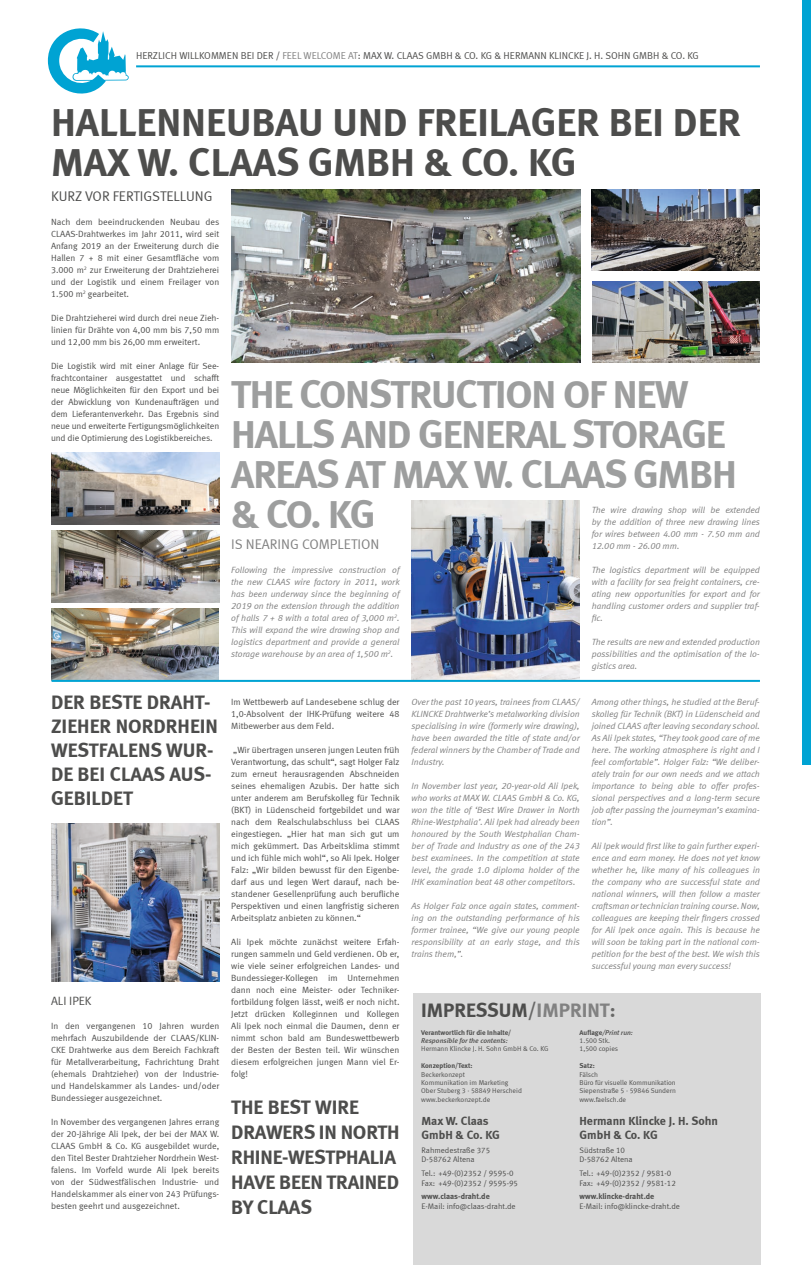
<style>
.page{position:relative;width:811px;height:1265px;background:#fff}
.page>*{position:absolute;margin:0;border:0;box-sizing:border-box;transform-origin:0 0}
.t1{font:40px/40px "Meta Bold LF";letter-spacing:-.03em;color:#9d9e9e}
.t2{font:40px/40px "Meta Bold LF";color:#4d4d4c}
.t3{font:20px/24px "Meta Bold LF";color:#4d4d4c}
.t4{font:14px "Meta Normal LF";color:#4d4d4c}
.t5{font:14px "Meta Normal LF";color:#818181}
.t6{font:12px/14px "Meta Bold LF";color:#4d4d4c}
.t7{font:12px "Meta Normal LF";color:#4d4d4c}
.t8{font:10px "Meta Normal LF";color:#4d4d4c}
.t9{font:9px/12px "Meta Normal LF";color:#4d4d4c;text-align:justify}
.t10{font:italic 9px/12px "Meta Normal LF";color:#818181;text-align:justify}
.t11{font:8px/9.6px "Meta Normal LF";color:#4d4d4c}
.t12{font:8px "Meta Bold LF";color:#4d4d4c}
.t13{font:7px/8.4px "Meta Normal LF";color:#4d4d4c}
.t14{font:7px "Meta Bold LF";color:#4d4d4c}
.t15{font:italic 7px "Meta Medium LF";color:#4d4d4c}
.s1{color:#818181}
.s2{color:#686867}
.s3{font-family:"Meta Bold LF";font-style:normal}
</style>
<div class="page">
<div style="left:802px;top:0;width:9px;height:765px;background:#00a3d3"></div>
<hr style="left:136px;top:65px;width:624px;height:2px;background:#00a3d3">
<svg style="left:48px;top:28px;width:81px;height:66px"></svg>
<div style="left:413px;top:993px;width:348px;height:271px;background:#d9d9d9"></div>
<img style="left:231px;top:190px;width:349px;height:172px">
<img style="left:411px;top:501px;width:169px;height:179px">
<img style="left:51px;top:609px;width:168px;height:72px">
<img style="left:51px;top:531px;width:168px;height:72px">
<img style="left:51px;top:453px;width:168px;height:72px">
<img style="left:592px;top:190px;width:167px;height:80px">
<img style="left:592px;top:281px;width:168px;height:81px">
<img style="left:51px;top:823px;width:168px;height:158px">
<hr style="left:52px;top:680px;width:708px;height:2px;background:#00a3d3">
<p class="t8" style="left:136px;top:50px;width:564px">HERZLICH WILLKOMMEN BEI DER / <span class="s1">FEEL WELCOME AT</span>: MAX W. CLAAS GMBH &amp; CO. KG &amp; HERMANN KLINCKE J. H. SOHN GMBH &amp; CO. KG</p>
<h1 class="t2" style="left:51px;top:102px;width:691px">HALLENNEUBAU UND FREILAGER BEI DER<br>MAX W. CLAAS GMBH &amp; CO. KG</h1>
<h3 class="t4" style="left:51px;top:188px;width:163px">KURZ VOR FERTIGSTELLUNG</h3>
<p class="t9" style="left:51px;top:215px;width:170px">Nach dem beeindruckenden Neubau des CLAAS-Drahtwerkes im Jahr 2011, wird seit Anfang 2019 an der Erweiterung durch die Hallen 7 + 8 mit einer Gesamtfläche vom 3.000 m<sup>2</sup> zur Erweiterung der Drahtzieherei und der Logistik und einem Freilager von 1.500 m<sup>2</sup> gearbeitet.</p>
<p class="t9" style="left:51px;top:311px;width:170px">Die Drahtzieherei wird durch drei neue Zieh&shy;linien für Drähte von 4,00 mm bis 7,50 mm und 12,00 mm bis 26,00 mm erweitert.</p>
<p class="t9" style="left:51px;top:359px;width:170px">Die Logistik wird mit einer Anlage für See&shy;frachtcontainer ausgestattet und schafft neue Möglichkeiten für den Export und bei der Abwicklung von Kundenaufträgen und dem Lieferantenverkehr. Das Ergebnis sind neue und erweiterte Fertigungsmöglichkeiten und die Optimierung des Logistikbereiches.</p>
<h2 class="t3" style="left:51px;top:689px;width:169px">DER BESTE DRAHT-<br>ZIEHER NORDRHEIN<br>WESTFALENS WUR-<br>DE BEI CLAAS AUS-<br>GEBILDET</h2>
<h3 class="t7" style="left:51px;top:993px;width:42px">ALI IPEK</h3>
<p class="t9" style="left:51px;top:1019px;width:170px">In den vergangenen 10 Jahren wurden mehrfach Auszubildende der CLAAS/KLIN-CKE Drahtwerke aus dem Bereich Fachkraft für Metallverarbeitung, Fachrichtung Draht (ehemals Drahtzieher) von der Industrie&shy;und Handelskammer als Landes- und/oder Bundessieger ausgezeichnet.</p>
<p class="t9" style="left:51px;top:1115px;width:170px">In November des vergangenen Jahres errang der 20-Jährige Ali Ipek, der bei der MAX W.<br>CLAAS GmbH &amp; Co. KG ausgebildet wurde, den Titel Bester Drahtzieher Nordrhein West&shy;falens. Im Vorfeld wurde Ali Ipek bereits von der Südwestfälischen Industrie- und Handelskammer als einer von 243 Prüfungs&shy;besten geehrt und ausgezeichnet.</p>
<h1 class="t1" style="left:231px;top:374px;width:507px">THE CONSTRUCTION OF NEW<br>HALLS AND GENERAL STORAGE<br>AREAS AT MAX W. CLAAS GMBH &amp; CO. KG</h1>
<h3 class="t5" style="left:231px;top:536px;width:149px">IS NEARING COMPLETION</h3>
<p class="t10" style="left:592px;top:503px;width:170px">The wire drawing shop will be extended by the addition of three new drawing lines for wires between 4.00 mm - 7.50 mm and 12.00 mm - 26.00 mm.</p>
<p class="t10" style="left:592px;top:563px;width:170px">The logistics department will be equipped with a facility for sea freight containers, cre&shy;ating new opportunities for export and for handling customer orders and supplier traf&shy;fic.</p>
<p class="t10" style="left:592px;top:635px;width:170px">The results are new and extended production possibilities and the optimisation of the lo&shy;gistics area.</p>
<p class="t10" style="left:231px;top:563px;width:170px">Following the impressive construction of the new CLAAS wire factory in 2011, work has been underway since the beginning of 2019 on the extension through the addition of halls 7 + 8 with a total area of 3,000 m<sup>2</sup>.<br>This will expand the wire drawing shop and logistics department and provide a general storage warehouse by an area of 1,500 m<sup>2</sup>.</p>
<p class="t9" style="left:231px;top:695px;width:170px">Im Wettbewerb auf Landesebene schlug der 1,0-Absolvent der IHK-Prüfung weitere 48<br>Mitbewerber aus dem Feld.</p>
<p class="t9" style="left:231px;top:743px;width:170px">„Wir übertragen unseren jungen Leuten früh Verantwortung, das schult“, sagt Holger Falz zum erneut herausragenden Abschneiden seines ehemaligen Azubis. Der hatte sich unter anderem am Berufskolleg für Technik (BKT) in Lüdenscheid fortgebildet und war nach dem Realschulabschluss bei CLAAS eingestiegen. „Hier hat man sich gut um mich gekümmert. Das Arbeitsklima stimmt und ich fühle mich wohl“, so Ali Ipek. Holger Falz: „Wir bilden bewusst für den Eigenbe&shy;darf aus und legen Wert darauf, nach be&shy;standener Gesellenprüfung auch berufliche Perspektiven und einen langfristig sicheren Arbeitsplatz anbieten zu können.“</p>
<p class="t9" style="left:231px;top:935px;width:170px">Ali Ipek möchte zunächst weitere Erfah&shy;rungen sammeln und Geld verdienen. Ob er, wie viele seiner erfolgreichen Landes- und Bundessieger-Kollegen im Unternehmen dann noch eine Meister- oder Techniker&shy;fortbildung folgen lässt, weiß er noch nicht.<br>Jetzt drücken Kolleginnen und Kollegen Ali Ipek noch einmal die Daumen, denn er nimmt schon bald am Bundeswettbewerb der Besten der Besten teil. Wir wünschen diesem erfolgreichen jungen Mann viel Er&shy;folg!</p>
<h2 class="t3" style="left:231px;top:1094px;width:170px;line-height:25px">THE BEST WIRE<br>DRAWERS IN NORTH<br>RHINE-WESTPHALIA<br>HAVE BEEN TRAINED<br>BY CLAAS</h2>
<p class="t10" style="left:411px;top:695px;width:170px">Over the past 10 years, trainees from CLAAS/ KLINCKE Drahtwerke’s metalworking division specialising in wire (formerly wire drawing), have been awarded the title of state and/or federal winners by the Chamber of Trade and Industry.</p>
<p class="t10" style="left:411px;top:779px;width:170px">In November last year, 20-year-old Ali Ipek, who works at MAX W. CLAAS GmbH &amp; Co. KG, won the title of ‘Best Wire Drawer in North Rhine-Westphalia’. Ali Ipek had already been honoured by the South Westphalian Cham&shy;ber of Trade and Industry as one of the 243 best examinees. In the competition at state level, the grade 1.0 diploma holder of the IHK examination beat 48 other competitors.</p>
<p class="t10" style="left:411px;top:899px;width:170px">As Holger Falz once again states, comment&shy;ing on the outstanding performance of his former trainee, “We give our young people responsibility at an early stage, and this trains them,”.</p>
<p class="t10" style="left:592px;top:695px;width:170px">Among other things, he studied at the Beruf&shy;skolleg für Technik (BKT) in Lüdenscheid and joined CLAAS after leaving secondary school.<br>As Ali Ipek states, “They took good care of me here. The working atmosphere is right and I feel comfortable”. Holger Falz: “We deliber&shy;ately train for our own needs and we attach importance to being able to offer profes&shy;sional perspectives and a long-term secure job after passing the journeyman’s examina&shy;tion”.</p>
<p class="t10" style="left:592px;top:839px;width:170px">Ali Ipek would first like to gain further experi&shy;ence and earn money. He does not yet know whether he, like many of his colleagues in the company who are successful state and national winners, will then follow a master craftsman or technician training course. Now, colleagues are keeping their fingers crossed for Ali Ipek once again. This is because he will soon be taking part in the national com&shy;petition for the best of the best. We wish this successful young man every success!</p>
<h2 class="t3" style="left:421px;top:997px;width:196px">IMPRESSUM<span class="s2">/</span><span class="s1">IMPRINT</span><span class="s2">:</span></h2>
<p class="t15" style="left:579px;top:1027px;width:55px"><span class="s3">Auflage</span>/Print run:</p>
<p class="t13" style="left:579px;top:1036px;width:40px">1.500 Stk.<br>1,500 copies</p>
<p class="t14" style="left:579px;top:1061px;width:17px">Satz:</p>
<p class="t13" style="left:579px;top:1069px;width:98px">Fälsch<br>Büro für visuelle Kommunikation<br>Siepenstraße 5 · 59846 Sundern www.faelsch.de</p>
<h3 class="t6" style="left:421px;top:1113px;width:80px">Max W. Claas<br>GmbH &amp; Co. KG</h3>
<p class="t11" style="left:421px;top:1144px;width:70px">Rahmedestraße 375<br>D-58762 Altena</p>
<p class="t11" style="left:421px;top:1168px;width:98px">Tel.: +49-(0)2352 / 9595-0<br>Fax: +49-(0)2352 / 9595-95</p>
<p class="t12" style="left:421px;top:1191px;width:70px">www.claas-draht.de</p>
<p class="t11" style="left:421px;top:1200px;width:96px">E-Mail: info@claas-draht.de</p>
<p class="t14" style="left:421px;top:1027px;width:92px">Verantwortlich für die Inhalte/</p>
<p class="t15" style="left:421px;top:1036px;width:88px">Responsible for the contents:</p>
<p class="t13" style="left:421px;top:1044px;width:129px">Hermann Klincke J. H. Sohn GmbH &amp; Co. KG</p>
<p class="t14" style="left:421px;top:1061px;width:53px">Konzeption/Text:</p>
<p class="t13" style="left:421px;top:1069px;width:102px">Beckerkonzept<br>Kommunikation im Marketing<br>Ober Stuberg 3 · 58849 Herscheid www.beckerkonzept.de</p>
<h3 class="t6" style="left:579px;top:1113px;width:140px">Hermann Klincke J. H. Sohn<br>GmbH &amp; Co. KG</h3>
<p class="t11" style="left:579px;top:1144px;width:55px">Südstraße 10<br>D-58762 Altena</p>
<p class="t11" style="left:579px;top:1168px;width:98px">Tel.: +49-(0)2352 / 9581-0<br>Fax: +49-(0)2352 / 9581-12</p>
<p class="t12" style="left:579px;top:1191px;width:76px">www.klincke-draht.de</p>
<p class="t11" style="left:579px;top:1200px;width:102px">E-Mail: info@klincke-draht.de</p>
</div>
